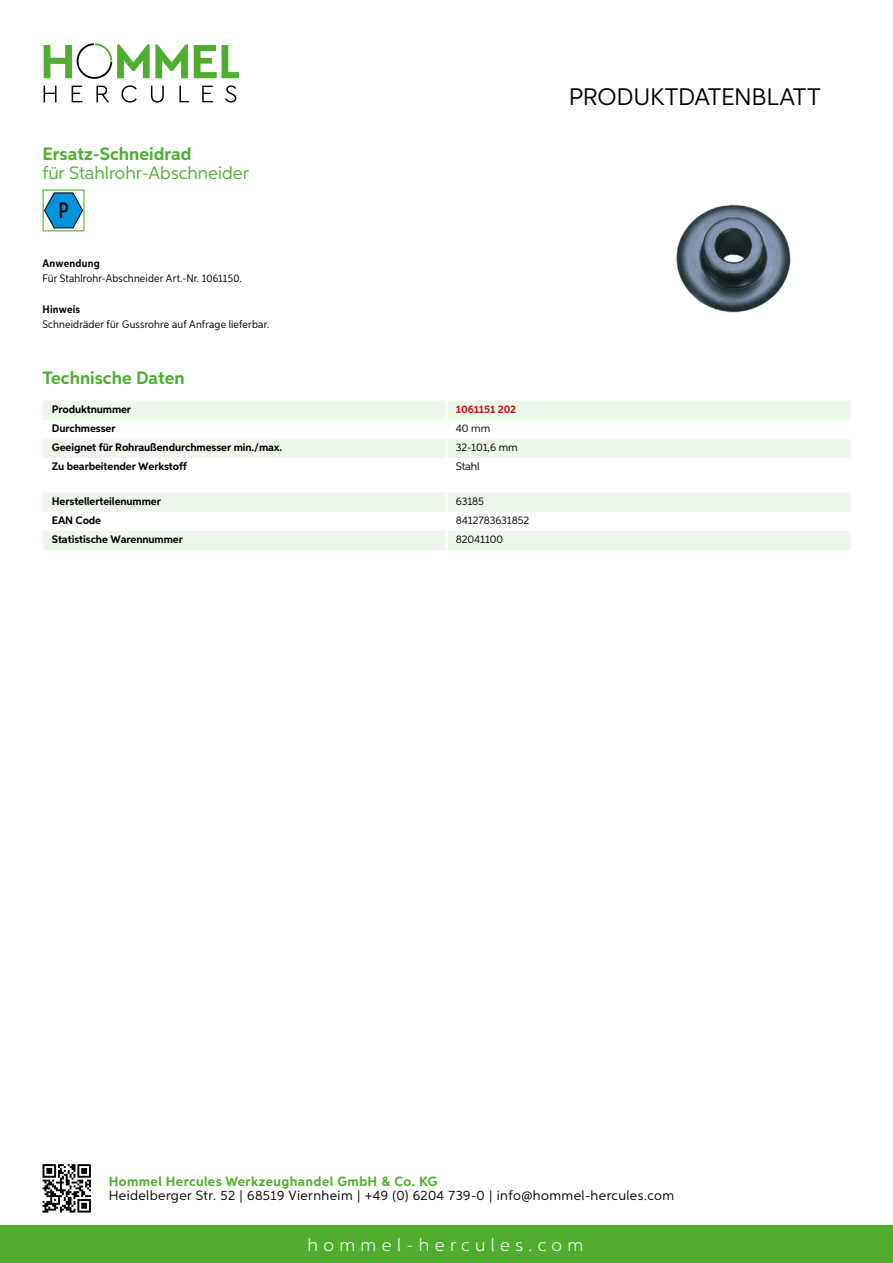
<style>
.page{position:relative;width:893px;height:1263px;background:#fff}
.page>*{position:absolute;margin:0;border:0;box-sizing:border-box;transform-origin:0 0}
.t1{font:24px "Aspira";letter-spacing:-.01em;color:#000}
.t2{font:500 22.2px "Aspira XX Nar";color:#000}
.t3{font:700 18px "Aspira";color:#50ae2f}
.t4{font:18px "Aspira";color:#50ae2f}
.t5{font:300 18px "Aspira";letter-spacing:.3em;color:#fff}
.t6{font:13.5px "Aspira";letter-spacing:.03em;color:#000}
.t7{font:700 13.5px "Aspira";letter-spacing:.03em;color:#50ae2f}
.t8{font:700 10.95px "Aspira";letter-spacing:-.01em;color:#000}
.t9{font:10.95px "Aspira Nar";letter-spacing:.015em;color:#000}
.t10{font:10.95px "Aspira";letter-spacing:-.01em;color:#000}
.t11{font:700 10.95px "Aspira Nar";letter-spacing:.02em;color:#000}
.t12{font:700 10.95px "Aspira";letter-spacing:-.01em;color:#cd1013}
</style>
<div class="page">
<div style="left:0;top:1226px;width:893px;height:37px;background:#50ae2f"></div>
<svg style="left:43px;top:1164px;width:48px;height:48px"></svg>
<svg style="left:194px;top:45px;width:45px;height:33px"></svg>
<svg style="left:44px;top:43px;width:144px;height:36px"></svg>
<svg style="left:44px;top:86px;width:13px;height:16px"></svg>
<svg style="left:72px;top:86px;width:10px;height:16px"></svg>
<svg style="left:96px;top:86px;width:13px;height:16px"></svg>
<svg style="left:121px;top:85px;width:16px;height:18px"></svg>
<svg style="left:151px;top:86px;width:13px;height:17px"></svg>
<svg style="left:179px;top:86px;width:10px;height:16px"></svg>
<svg style="left:202px;top:86px;width:11px;height:16px"></svg>
<svg style="left:225px;top:85px;width:11px;height:18px"></svg>
<div style="left:43px;top:401px;width:807px;height:19px;background:#eef7eb"></div>
<div style="left:43px;top:439px;width:807px;height:19px;background:#eef7eb"></div>
<hr style="left:445px;top:401px;width:3px;height:19px;background:#fff">
<hr style="left:445px;top:439px;width:3px;height:19px;background:#fff">
<svg style="left:43px;top:493px;width:807px;height:57px"></svg>
<hr style="left:445px;top:531px;width:3px;height:19px;background:#fff">
<svg style="left:43px;top:189px;width:42px;height:42px"></svg>
<img style="left:676px;top:204px;width:115px;height:109px">
<h3 class="t3" style="left:43px;top:142px;width:150px">Ersatz-Schneidrad</h3>
<h3 class="t4" style="left:43px;top:162px;width:208px">für Stahlrohr-Abschneider</h3>
<h2 class="t2" style="left:59px;top:197px;width:12px">P</h2>
<p class="t11" style="left:43px;top:257px;width:59px">Anwendung</p>
<p class="t9" style="left:43px;top:272px;width:201px">Für Stahlrohr-Abschneider Art.-Nr. 1061150.</p>
<p class="t11" style="left:43px;top:302px;width:39px">Hinweis</p>
<p class="t9" style="left:43px;top:318px;width:228px">Schneidräder für Gussrohre auf Anfrage lieferbar.</p>
<h3 class="t3" style="left:43px;top:366px;width:144px">Technische Daten</h3>
<p class="t8" style="left:52px;top:402px;width:81px">Produktnummer</p>
<p class="t12" style="left:456px;top:402px;width:62px">1061151 202</p>
<p class="t8" style="left:52px;top:421px;width:65px">Durchmesser</p>
<p class="t10" style="left:456px;top:421px;width:36px">40 mm</p>
<p class="t8" style="left:52px;top:440px;width:232px">Geeignet für Rohraußendurchmesser min./max.</p>
<p class="t10" style="left:456px;top:440px;width:63px">32-101,6 mm</p>
<p class="t8" style="left:52px;top:459px;width:137px">Zu bearbeitender Werkstoff</p>
<p class="t10" style="left:456px;top:460px;width:25px">Stahl</p>
<p class="t8" style="left:52px;top:494px;width:111px">Herstellerteilenummer</p>
<p class="t10" style="left:456px;top:494px;width:30px">63185</p>
<p class="t8" style="left:52px;top:513px;width:51px">EAN Code</p>
<p class="t10" style="left:456px;top:513px;width:75px">8412783631852</p>
<p class="t8" style="left:52px;top:532px;width:132px">Statistische Warennummer</p>
<p class="t10" style="left:456px;top:532px;width:49px">82041100</p>
<h1 class="t1" style="left:569px;top:82px;width:253px">Produktdatenblatt</h1>
<p class="t7" style="left:109px;top:1172px;width:330px">Hommel Hercules Werkzeughandel GmbH &amp; Co. KG</p>
<p class="t6" style="left:109px;top:1187px;width:567px">Heidelberger Str. 52 | 68519 Viernheim | +49 (0) 6204 739-0 | info@hommel-hercules.com</p>
<h3 class="t5" style="left:307px;top:1234px;width:277px">hommel-hercules.com</h3>
</div>
